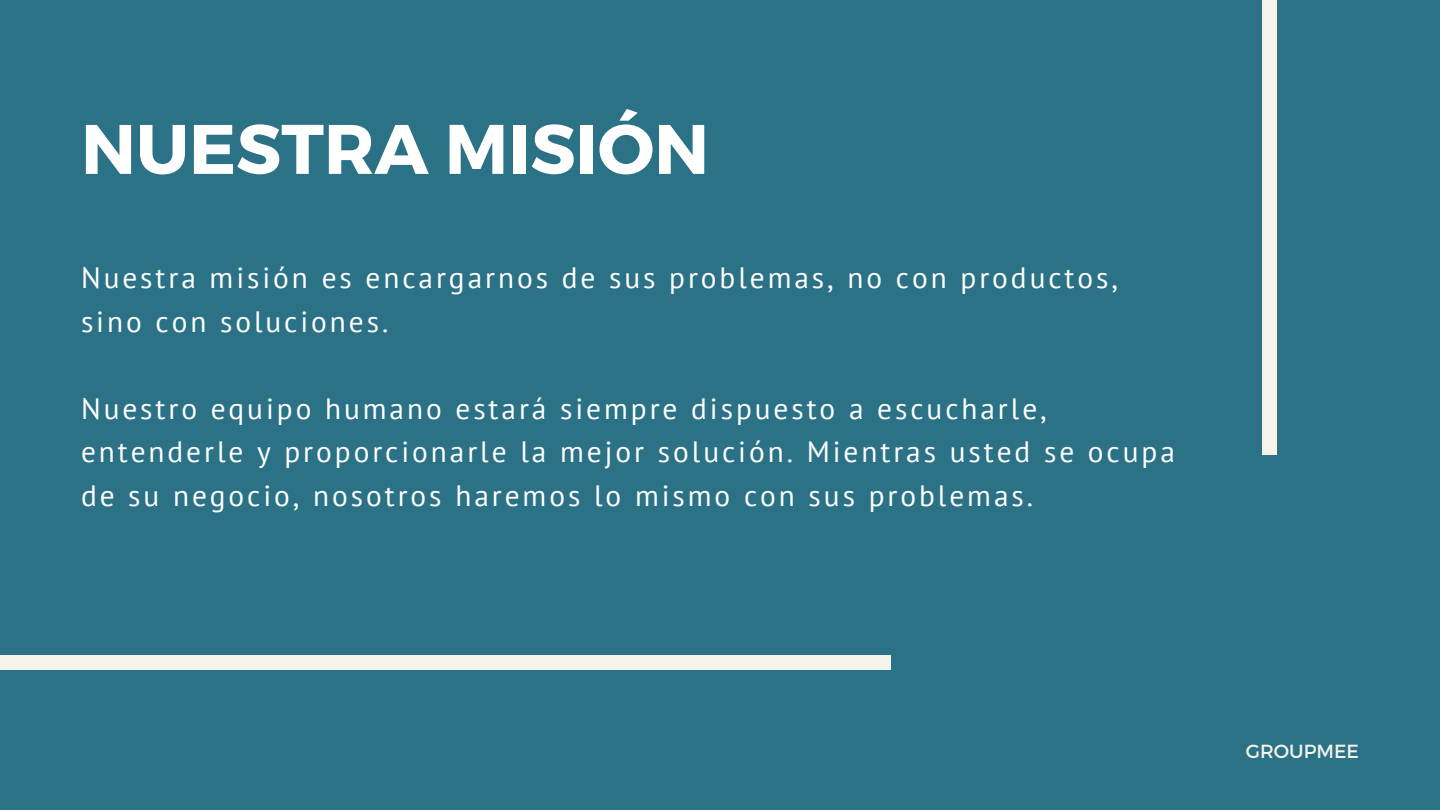
<style>
.page{position:relative;width:1440px;height:810px;background:#2b7286}
.page>*{position:absolute;margin:0;border:0;box-sizing:border-box;transform-origin:0 0}
.t1{font:700 70px "Montserrat";color:#fff}
.t2{font:29.3px/43.5px "PT Sans";letter-spacing:.1em;color:#fff}
.t3{font:19px "Montserrat";color:#f4f4ea}
</style>
<div class="page">
<div style="left:0;top:655px;width:891px;height:15px;background:#f4f4ea"></div>
<div style="left:1262px;top:0;width:15px;height:454px;background:#f4f4ea"></div>
<h1 class="t1" style="left:81px;top:103px;width:630px">NUESTRA MISIÓN</h1>
<p class="t2" style="left:81px;top:256px;width:1039px">Nuestra misión es encargarnos de sus problemas, no con productos, sino con soluciones.</p>
<p class="t2" style="left:81px;top:386px;width:1095px">Nuestro equipo humano estará siempre dispuesto a escucharle, entenderle y proporcionarle la mejor solución. Mientras usted se ocupa de su negocio, nosotros haremos lo mismo con sus problemas.</p>
<p class="t3" style="left:1246px;top:739px;width:115px">GROUPMEE</p>
</div>
